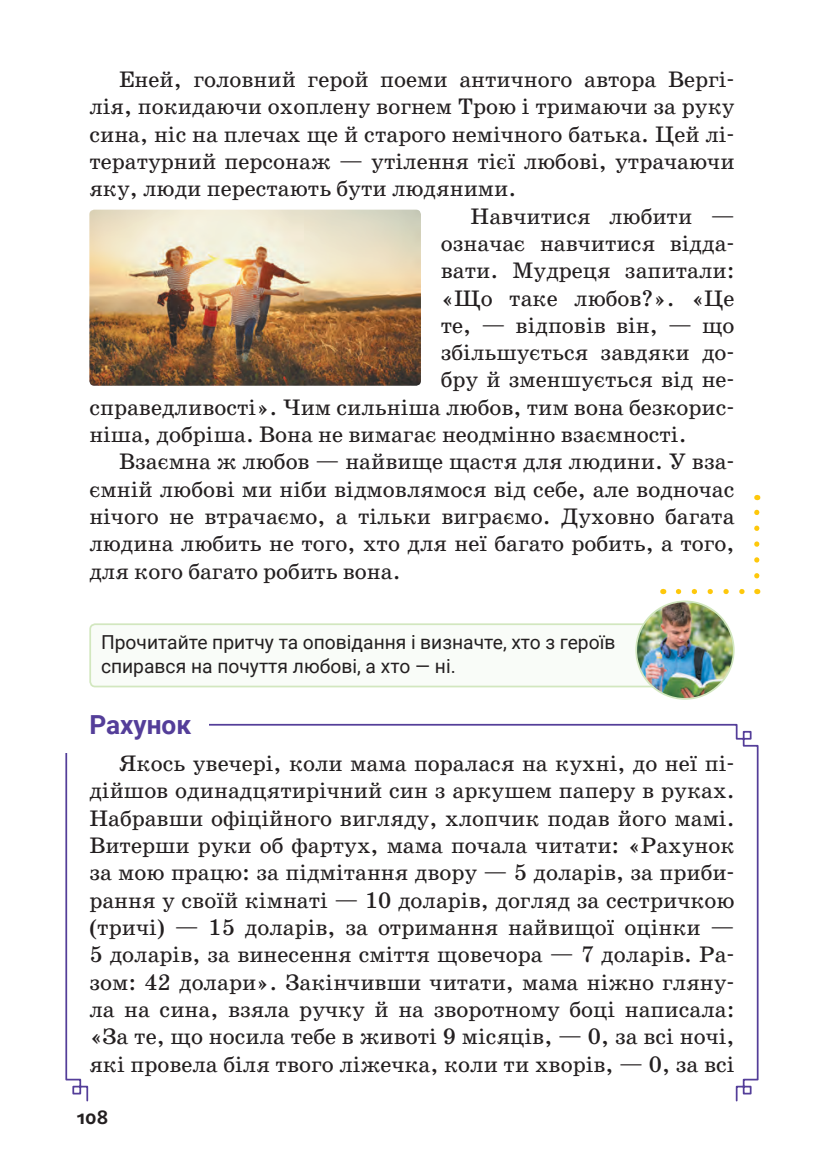
<style>
.page{position:relative;width:819px;height:1166px;background:#fff}
.page>*{position:absolute;margin:0;border:0;box-sizing:border-box;transform-origin:0 0}
.Рубрика{font:700 26.25px "Roboto";color:#543e99}
.Текст{font:22.75px/27.3px "School Book AC";color:#231f20;text-align:justify}
.Діти_говорять{font:19.25px/23.1px "Roboto";color:#231f20}
.t1{font:700 19.25px "Daxline Pro";color:#231f20}
</style>
<div class="page">
<svg style="left:678px;top:589px;width:67px;height:5px"></svg>
<svg style="left:754px;top:495px;width:5px;height:81px"></svg>
<img style="left:89px;top:210px;width:332px;height:176px">
<svg style="left:65px;top:723px;width:694px;height:379px"></svg>
<div style="left:65px;top:703px;width:143px;height:49px;background:#fff"></div>
<div style="left:90px;top:624px;width:595px;height:62px;background:#f9fcf8;border-radius:5px"></div>
<div style="left:89px;top:623px;width:597px;height:64px;border:2px solid #d2e7bf;border-radius:5px"></div>
<img style="left:636px;top:601px;width:97px;height:98px;border-radius:49px">
<div style="left:635px;top:600px;width:99px;height:100px;border:2px solid #d2e7bf;border-radius:50%"></div>
<p class="Текст" style="left:89px;top:66px;width:646px;text-indent:30px">Еней, головний герой поеми античного автора Вергі&shy;лія, покидаючи охоплену вогнем Трою і тримаючи за руку сина, ніс на плечах ще й старого немічного батька. Цей лі&shy;тературний персонаж — утілення тієї любові, утрачаючи яку, люди перестають бути людяними.</p>
<p class="Текст" style="left:470px;top:203px;width:265px">Навчитися любити —</p>
<p class="Текст" style="left:441px;top:230px;width:295px">означає навчитися відда-</p>
<p class="Текст" style="left:441px;top:257px;width:295px">вати. Мудреця запитали:</p>
<p class="Текст" style="left:441px;top:284px;width:295px">«Що таке любов?». «Це</p>
<p class="Текст" style="left:441px;top:312px;width:295px">те, — відповів він, — що</p>
<p class="Текст" style="left:441px;top:339px;width:295px">збільшується завдяки до-</p>
<p class="Текст" style="left:441px;top:366px;width:295px">бру й зменшується від не-</p>
<p class="Текст" style="left:89px;top:394px;width:646px">справедливості». Чим сильніша любов, тим вона безкорис-</p>
<p class="Текст" style="left:89px;top:421px;width:598px">ніша, добріша. Вона не вимагає неодмінно взаємності.</p>
<p class="Текст" style="left:89px;top:448px;width:646px;text-indent:30px">Взаємна ж любов — найвище щастя для людини. У вза&shy;ємній любові ми ніби відмовлямося від себе, але водночас нічого не втрачаємо, а тільки виграємо. Духовно багата людина любить не того, хто для неї багато робить, а того, для кого багато робить вона.</p>
<p class="Діти_говорять" style="left:101px;top:630px;width:516px">Прочитайте притчу та оповідання і визначте, хто з героїв спирався на почуття любові, а хто — ні.</p>
<p class="Рубрика" style="left:89px;top:706px;width:103px">Рахунок</p>
<p class="Текст" style="left:89px;top:750px;width:646px;text-indent:30px">Якось увечері, коли мама поралася на кухні, до неї пі&shy;дійшов одинадцятирічний син з аркушем паперу в руках.<br>Набравши офіційного вигляду, хлопчик подав його мамі.<br>Витерши руки об фартух, мама почала читати: «Рахунок за мою працю: за підмітання двору — 5 доларів, за приби&shy;рання у своїй кімнаті — 10 доларів, догляд за сестричкою (тричі) — 15 доларів, за отримання найвищої оцінки — 5 доларів, за винесення сміття щовечора — 7 доларів. Ра&shy;зом: 42 долари». Закінчивши читати, мама ніжно гляну&shy;ла на сина, взяла ручку й на зворотному боці написала: «За те, що носила тебе в животі 9 місяців, — 0, за всі ночі, які провела біля твого ліжечка, коли ти хворів, — 0, за всі</p>
<p class="t1" style="left:77px;top:1104px;width:33px">108</p>
</div>
